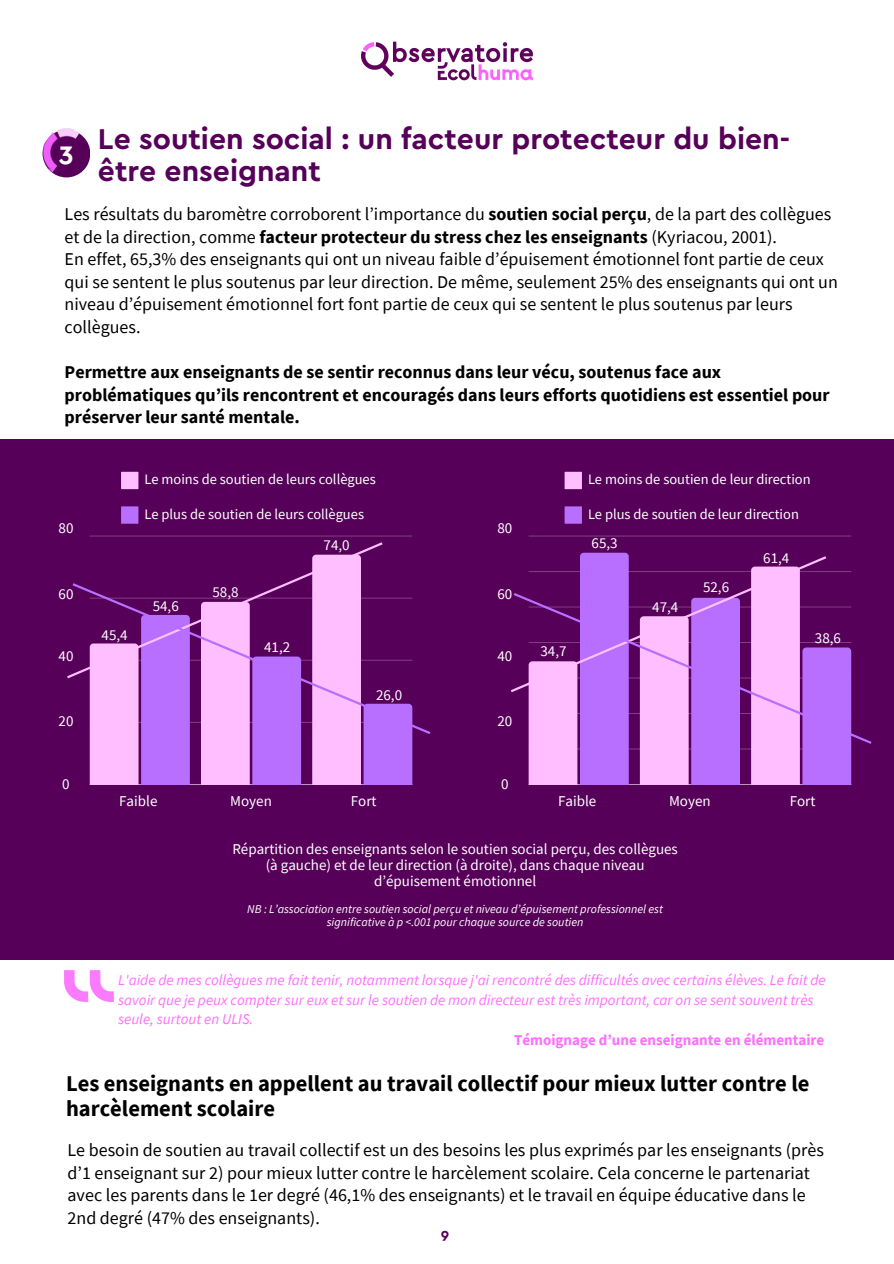
<style>
.page{position:relative;width:894px;height:1264px;background:#fff}
.page>*{position:absolute;margin:0;border:0;box-sizing:border-box;transform-origin:0 0}
.t1{font:700 30px/32.7px "Cera Basic";color:#570059}
.t2{font:700 27px "Cera Basic";color:#fff}
.t3{font:700 22.5px/24.8px "Source Sans Pro";color:#010002}
.t4{font:18px/22.5px "Source Sans Pro";color:#010002}
.t5{font:700 18px/22.5px "Source Sans Pro";color:#010002}
.t6{font:15px/16px "Source Sans Pro";color:#fff;text-align:center}
.t7{font:italic 15px/19.2px "Source Sans Pro";color:#ff6eff}
.t8{font:700 15px "Source Sans Pro";color:#ff6eff}
.t9{font:700 15px "Cera Basic";color:#570059}
.t10{font:14.4px "Source Sans Pro";color:#fff}
.t11{font:italic 12px/13px "Source Sans Pro";color:#fff;text-align:center}
.s1{font-weight:700}
</style>
<div class="page">
<img style="left:361px;top:41px;width:172px;height:40px">
<div style="left:43px;top:130px;width:47px;height:47px;background:#570059;border-radius:50%"></div>
<img style="left:42px;top:128px;width:38px;height:44px">
<div style="left:0;top:439px;width:893px;height:520px;background:#570059"></div>
<svg style="left:121px;top:472px;width:17px;height:17px"></svg>
<svg style="left:121px;top:506px;width:17px;height:17px"></svg>
<hr style="left:90px;top:535px;width:322px;height:1px;background:#fff">
<hr style="left:90px;top:784px;width:322px;height:1px;background:#fff">
<svg style="left:564px;top:472px;width:17px;height:17px"></svg>
<svg style="left:564px;top:506px;width:17px;height:17px"></svg>
<hr style="left:528px;top:535px;width:323px;height:1px;background:#fff">
<hr style="left:528px;top:784px;width:323px;height:1px;background:#fff">
<svg style="left:67px;top:542px;width:345px;height:242px"></svg>
<svg style="left:70px;top:581px;width:361px;height:155px"></svg>
<svg style="left:528px;top:552px;width:323px;height:232px"></svg>
<svg style="left:511px;top:591px;width:361px;height:154px"></svg>
<img style="left:65px;top:970px;width:48px;height:31px">
<h1 class="t1" style="left:98px;top:120px;width:693px">Le soutien social : un facteur protecteur du bien&shy;être enseignant</h1>
<h4 class="t4" style="left:65px;top:203px;width:774px">Les résultats du baromètre corroborent l’importance du <span class="s1">soutien social perçu</span>, de la part des collègues et de la direction, comme <span class="s1">facteur protecteur du stress chez les enseignants</span> (Kyriacou, 2001).<br>En effet, 65,3% des enseignants qui ont un niveau faible d’épuisement émotionnel font partie de ceux qui se sentent le plus soutenus par leur direction. De même, seulement 25% des enseignants qui ont un niveau d’épuisement émotionnel fort font partie de ceux qui se sentent le plus soutenus par leurs collègues.</h4>
<h3 class="t5" style="left:65px;top:360px;width:766px">Permettre aux enseignants de se sentir reconnus dans leur vécu, soutenus face aux problématiques qu’ils rencontrent et encouragés dans leurs efforts quotidiens est essentiel pour préserver leur santé mentale.</h3>
<p class="t2" style="left:59px;top:134px;width:16px">3</p>
<p class="t6" style="left:59px;top:520px;width:16px">80</p>
<p class="t10" style="left:144px;top:470px;width:233px">Le moins de soutien de leurs collègues</p>
<p class="t10" style="left:144px;top:505px;width:221px">Le plus de soutien de leurs collègues</p>
<p class="t6" style="left:497px;top:520px;width:16px">80</p>
<p class="t10" style="left:588px;top:470px;width:224px">Le moins de soutien de leur direction</p>
<p class="t10" style="left:588px;top:504px;width:212px">Le plus de soutien de leur direction</p>
<p class="t6" style="left:323px;top:537px;width:28px">74,0</p>
<h6 class="t6" style="left:591px;top:535px;width:28px">65,3</h6>
<p class="t6" style="left:763px;top:549px;width:28px">61,4</p>
<h6 class="t6" style="left:59px;top:585px;width:16px">60</h6>
<h6 class="t6" style="left:153px;top:597px;width:28px">54,6</h6>
<p class="t6" style="left:212px;top:584px;width:28px">58,8</p>
<h6 class="t6" style="left:497px;top:585px;width:16px">60</h6>
<p class="t6" style="left:652px;top:599px;width:28px">47,4</p>
<p class="t6" style="left:702px;top:579px;width:28px">52,6</p>
<h6 class="t6" style="left:59px;top:647px;width:16px">40</h6>
<h6 class="t6" style="left:101px;top:626px;width:28px">45,4</h6>
<p class="t6" style="left:264px;top:639px;width:28px">41,2</p>
<h6 class="t6" style="left:497px;top:647px;width:16px">40</h6>
<h6 class="t6" style="left:540px;top:643px;width:28px">34,7</h6>
<p class="t6" style="left:814px;top:629px;width:28px">38,6</p>
<p class="t6" style="left:376px;top:686px;width:28px">26,0</p>
<h6 class="t6" style="left:59px;top:713px;width:16px">20</h6>
<h6 class="t6" style="left:497px;top:713px;width:16px">20</h6>
<h6 class="t6" style="left:62px;top:775px;width:9px">0</h6>
<h6 class="t6" style="left:501px;top:775px;width:9px">0</h6>
<h6 class="t6" style="left:119px;top:792px;width:40px">Faible</h6>
<h6 class="t6" style="left:230px;top:792px;width:43px">Moyen</h6>
<h6 class="t6" style="left:351px;top:792px;width:27px">Fort</h6>
<h6 class="t6" style="left:558px;top:792px;width:40px">Faible</h6>
<h6 class="t6" style="left:669px;top:792px;width:43px">Moyen</h6>
<h6 class="t6" style="left:789px;top:792px;width:27px">Fort</h6>
<h2 class="t6" style="left:232px;top:840px;width:447px">Répartition des enseignants selon le soutien social perçu, des collègues (à gauche) et de leur direction (à droite), dans chaque niveau d’épuisement émotionnel</h2>
<h4 class="t11" style="left:247px;top:901px;width:417px">NB : L’association entre soutien social perçu et niveau d’épuisement professionnel est significative à p &lt;.001 pour chaque source de soutien</h4>
<p class="t7" style="left:118px;top:970px;width:709px">L'aide de mes collègues me fait tenir, notamment lorsque j'ai rencontré des difficultés avec certains élèves. Le fait de savoir que je peux compter sur eux et sur le soutien de mon directeur est très important, car on se sent souvent très seule, surtout en ULIS.</p>
<h6 class="t8" style="left:514px;top:1030px;width:311px">Témoignage d’une enseignante en élémentaire</h6>
<h5 class="t3" style="left:66px;top:1070px;width:744px">Les enseignants en appellent au travail collectif pour mieux lutter contre le harcèlement scolaire</h5>
<h6 class="t4" style="left:68px;top:1138px;width:757px">Le besoin de soutien au travail collectif est un des besoins les plus exprimés par les enseignants (près d’1 enseignant sur 2) pour mieux lutter contre le harcèlement scolaire. Cela concerne le partenariat avec les parents dans le 1er degré (46,1% des enseignants) et le travail en équipe éducative dans le 2nd degré (47% des enseignants).</h6>
<p class="t9" style="left:440px;top:1223px;width:10px">9</p>
</div>
